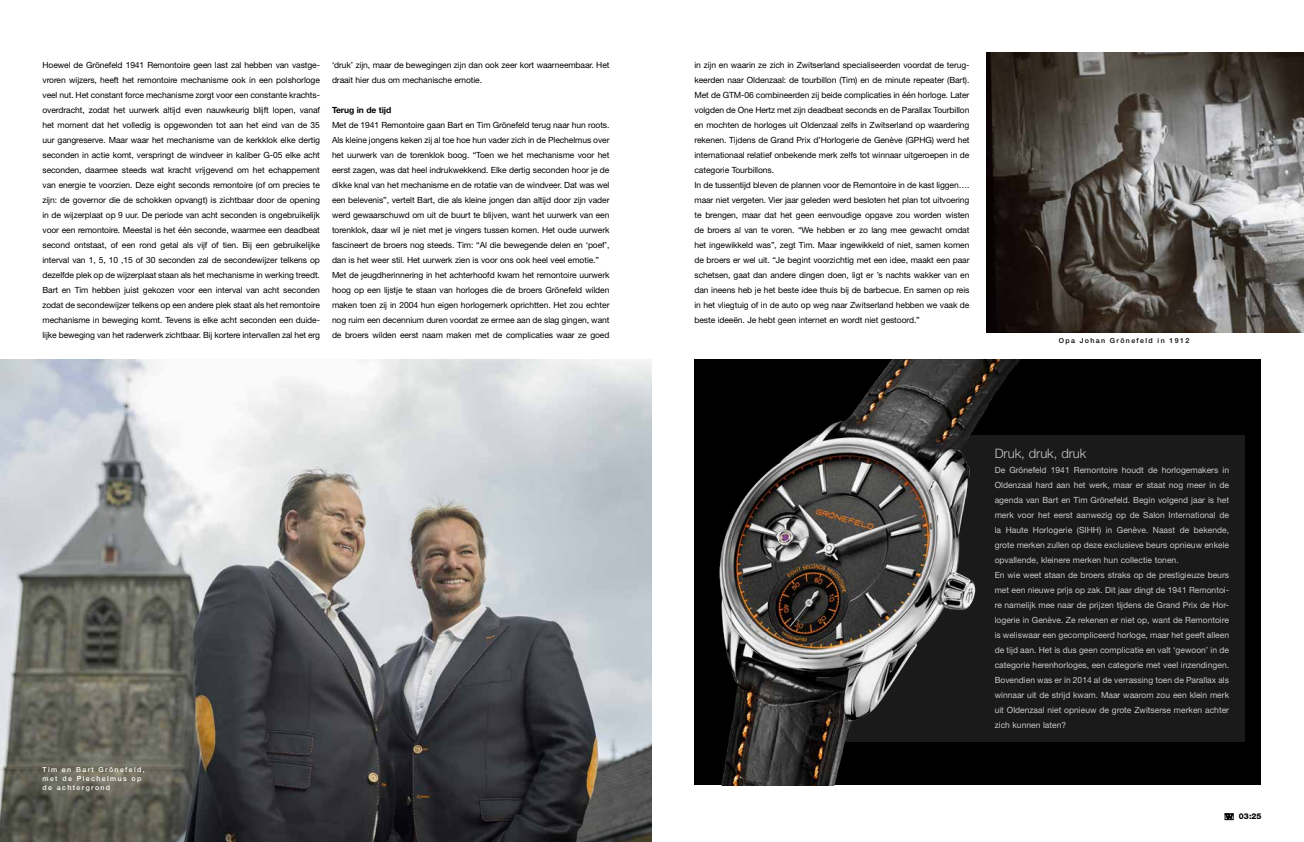
<style>
.page{position:relative;width:1304px;height:842px;background:#fff}
.page>*{position:absolute;margin:0;border:0;box-sizing:border-box;transform-origin:0 0}
.t1{font:300 13px "Helvetica Neue LT Std";color:#c9cacc}
.t2{font:8.5px/15px "Helvetica Neue LT Std";letter-spacing:-.01em;color:#000}
.t3{font:8.5px/15px "Helvetica Neue LT Std";color:#c9cacc}
.t4{font:800 8px "Helvetica Neue LT Std";color:#000}
.t5{font:500 7px/9px "Helvetica Neue LT Std";letter-spacing:.2em;color:#fff}
.t6{font:500 7px "Helvetica Neue LT Std";letter-spacing:.2em;color:#000}
.s1{font-weight:700}
</style>
<div class="page">
<svg style="left:1225px;top:813px;width:8px;height:7px"></svg>
<img style="left:0;top:359px;width:652px;height:483px">
<img style="left:986px;top:53px;width:318px;height:280px">
<div style="left:694px;top:359px;width:567px;height:426px;background:#000"></div>
<div style="left:816px;top:435px;width:428px;height:307px;background:#1a1a1a"></div>
<img style="left:719px;top:359px;width:302px;height:426px">
<p class="t2" style="left:43px;top:57px;width:279px;text-align:justify">Hoewel de Grönefeld 1941 Remontoire geen last zal hebben van vastge&shy;vroren wijzers, heeft het remontoire mechanisme ook in een polshorloge veel nut. Het constant force mechanisme zorgt voor een constante krachts&shy;overdracht, zodat het uurwerk altijd even nauwkeurig blijft lopen, vanaf het moment dat het volledig is opgewonden tot aan het eind van de 35 uur gangreserve. Maar waar het mechanisme van de kerkklok elke dertig seconden in actie komt, verspringt de windveer in kaliber G-05 elke acht seconden, daarmee steeds wat kracht vrijgevend om het echappement van energie te voorzien. Deze eight seconds remontoire (of om precies te zijn: de governor die de schokken opvangt) is zichtbaar door de opening in de wijzerplaat op 9 uur. De periode van acht seconden is ongebruikelijk voor een remontoire. Meestal is het één seconde, waarmee een deadbeat second ontstaat, of een rond getal als vijf of tien. Bij een gebruikelijke interval van 1, 5, 10 ,15 of 30 seconden zal de secondewijzer telkens op dezelfde plek op de wijzerplaat staan als het mechanisme in werking treedt.<br>Bart en Tim hebben juist gekozen voor een interval van acht seconden zodat de secondewijzer telkens op een andere plek staat als het remontoire mechanisme in beweging komt. Tevens is elke acht seconden een duide&shy;lijke beweging van het raderwerk zichtbaar. Bij kortere intervallen zal het erg</p>
<p class="t2" style="left:332px;top:57px;width:279px">‘druk’ zijn, maar de bewegingen zijn dan ook zeer kort waarneembaar. Het draait hier dus om mechanische emotie.</p>
<p class="t2" style="left:332px;top:102px;width:279px"><span class="s1">Terug in de tijd<br></span>Met de 1941 Remontoire gaan Bart en Tim Grönefeld terug naar hun roots.<br>Als kleine jongens keken zij al toe hoe hun vader zich in de Plechelmus over het uurwerk van de torenklok boog. “Toen we het mechanisme voor het eerst zagen, was dat heel indrukwekkend. Elke dertig seconden hoor je de dikke knal van het mechanisme en de rotatie van de windveer. Dat was wel een belevenis”, vertelt Bart, die als kleine jongen dan altijd door zijn vader werd gewaarschuwd om uit de buurt te blijven, want het uurwerk van een torenklok, daar wil je niet met je vingers tussen komen. Het oude uurwerk fascineert de broers nog steeds. Tim: “Al die bewegende delen en ‘poef’, dan is het weer stil. Het uurwerk zien is voor ons ook heel veel emotie.” Met de jeugdherinnering in het achterhoofd kwam het remontoire uurwerk hoog op een lijstje te staan van horloges die de broers Grönefeld wilden maken toen zij in 2004 hun eigen horlogemerk oprichtten. Het zou echter nog ruim een decennium duren voordat ze ermee aan de slag gingen, want de broers wilden eerst naam maken met de complicaties waar ze goed</p>
<p class="t5" style="left:43px;top:765px;width:104px">Tim en Bart Grönefeld, met de Plechelmus op de achtergrond</p>
<p class="t2" style="left:694px;top:57px;width:276px">in zijn en waarin ze zich in Zwitserland specialiseerden voordat de terug&shy;keerden naar Oldenzaal: de tourbillon (Tim) en de minute repeater (Bart).<br>Met de GTM-06 combineerden zij beide complicaties in één horloge. Later volgden de One Hertz met zijn deadbeat seconds en de Parallax Tourbillon en mochten de horloges uit Oldenzaal zelfs in Zwitserland op waardering rekenen. Tijdens de Grand Prix d’Horlogerie de Genève (GPHG) werd het internationaal relatief onbekende merk zelfs tot winnaar uitgeroepen in de categorie Tourbillons.<br>In de tussentijd bleven de plannen voor de Remontoire in de kast liggen…. maar niet vergeten. Vier jaar geleden werd besloten het plan tot uitvoering te brengen, maar dat het geen eenvoudige opgave zou worden wisten de broers al van te voren. “We hebben er zo lang mee gewacht omdat het ingewikkeld was”, zegt Tim. Maar ingewikkeld of niet, samen komen de broers er wel uit. “Je begint voorzichtig met een idee, maakt een paar schetsen, gaat dan andere dingen doen, ligt er ’s nachts wakker van en dan ineens heb je het beste idee thuis bij de barbecue. En samen op reis in het vliegtuig of in de auto op weg naar Zwitserland hebben we vaak de beste ideeën. Je hebt geen internet en wordt niet gestoord.”</p>
<p class="t6" style="left:1059px;top:336px;width:132px">Opa Johan Grönefeld in 1912</p>
<p class="t1" style="left:995px;top:445px;width:93px">Druk, druk, druk</p>
<p class="t3" style="left:995px;top:462px;width:236px">De Grönefeld 1941 Remontoire houdt de horlogemakers in Oldenzaal hard aan het werk, maar er staat nog meer in de agenda van Bart en Tim Grönefeld. Begin volgend jaar is het merk voor het eerst aanwezig op de Salon International de la Haute Horlogerie (SIHH) in Genève. Naast de bekende, grote merken zullen op deze exclusieve beurs opnieuw enkele opvallende, kleinere merken hun collectie tonen.<br>En wie weet staan de broers straks op de prestigieuze beurs met een nieuwe prijs op zak. Dit jaar dingt de 1941 Remontoi&shy;re namelijk mee naar de prijzen tijdens de Grand Prix de Hor&shy;logerie in Genève. Ze rekenen er niet op, want de Remontoire is weliswaar een gecompliceerd horloge, maar het geeft alleen de tijd aan. Het is dus geen complicatie en valt ‘gewoon’ in de categorie herenhorloges, een categorie met veel inzendingen.<br>Bovendien was er in 2014 al de verrassing toen de Parallax als winnaar uit de strijd kwam. Maar waarom zou een klein merk uit Oldenzaal niet opnieuw de grote Zwitserse merken achter zich kunnen laten?</p>
<p class="t4" style="left:1239px;top:812px;width:24px">03:25</p>
</div>
